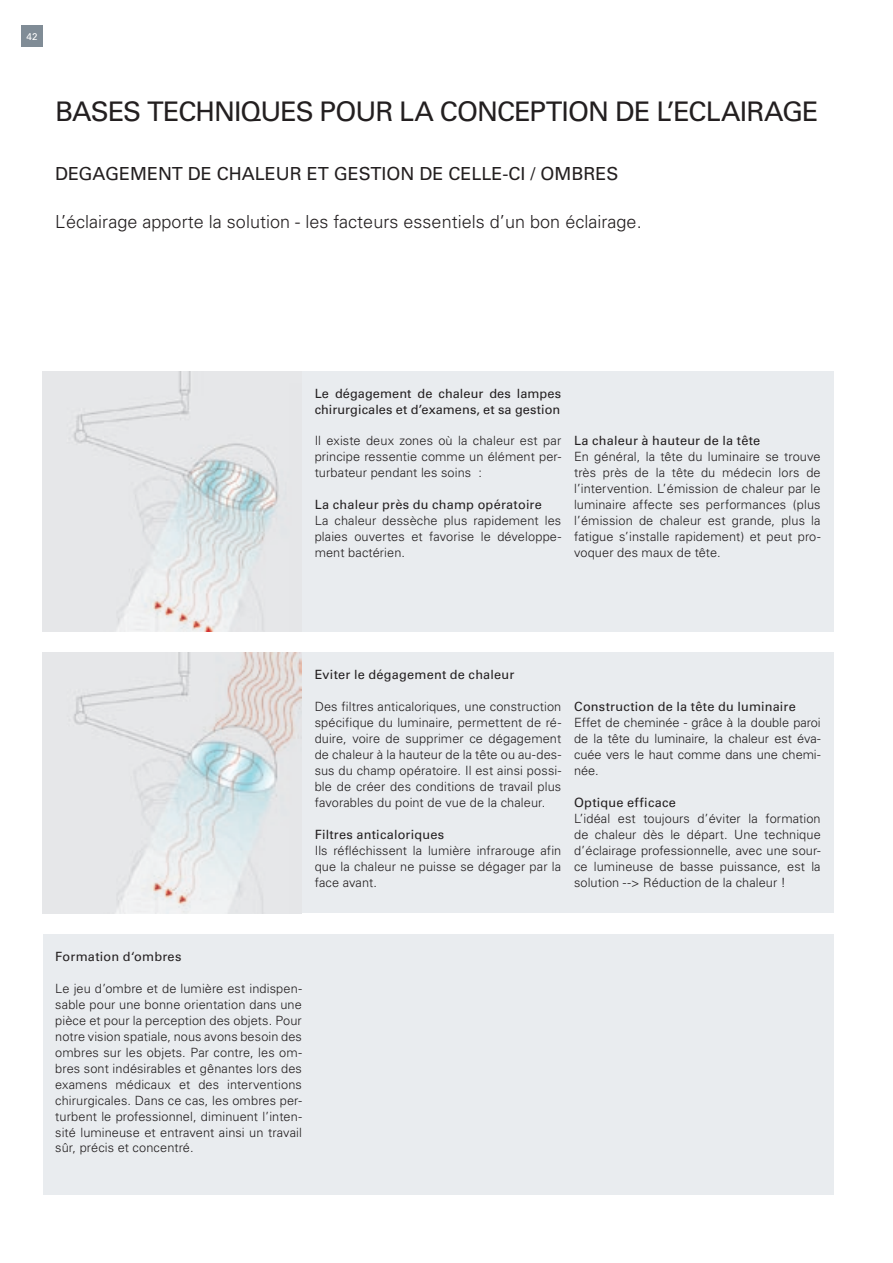
<style>
.page{position:relative;width:893px;height:1263px;background:#fff}
.page>*{position:absolute;margin:0;border:0;box-sizing:border-box;transform-origin:0 0}
.t1{font:27px "Univers";color:#231f20}
.t2{font:300 18px "Univers";color:#231f20}
.t3{font:18px "Univers";color:#231f20}
.t4{font:300 12.75px/15.9px "Univers";letter-spacing:.005em;color:#231f20;text-align:justify}
.t5{font:12.75px/15.9px "Univers";letter-spacing:.015em;color:#231f20}
.t6{font:9.75px "Univers";color:#fff}
</style>
<div class="page">
<div style="left:43px;top:934px;width:790px;height:261px;background:#e9ecef"></div>
<div style="left:43px;top:653px;width:790px;height:260px;background:#e9ecef"></div>
<div style="left:43px;top:371px;width:790px;height:260px;background:#e9ecef"></div>
<div style="left:21px;top:26px;width:22px;height:21px;background:#808c96"></div>
<img style="left:68px;top:371px;width:212px;height:260px">
<img style="left:67px;top:653px;width:235px;height:260px">
<p class="t6" style="left:26px;top:31px;width:13px">42</p>
<h1 class="t1" style="left:55px;top:96px;width:18px">bases</h1>
<h1 class="t1" style="left:147px;top:96px;width:17px">techni</h1>
<h1 class="t1" style="left:241px;top:96px;width:38px">ques</h1>
<h1 class="t1" style="left:320px;top:96px;width:19px">pour</h1>
<h1 class="t1" style="left:399px;top:96px;width:59px">la conception</h1>
<h1 class="t1" style="left:615px;top:96px;width:76px">de l’eclairage</h1>
<h2 class="t3" style="left:55px;top:163px;width:14px">degagement</h2>
<h2 class="t3" style="left:188px;top:163px;width:42px">de chaleur</h2>
<h2 class="t3" style="left:307px;top:163px;width:40px">et gestion</h2>
<h2 class="t3" style="left:419px;top:163px;width:41px">de celle</h2>
<h2 class="t3" style="left:502px;top:163px;width:52px">-ci / ombres</h2>
<h2 class="t2" style="left:55px;top:210px;width:588px">L’éclairage apporte la solution - les facteurs essentiels d’un bon éclairage.</h2>
<p class="t5" style="left:315px;top:385px;width:248px">Le dégagement de chaleur des lampes chirurgicales et d’examens, et sa gestion</p>
<p class="t4" style="left:315px;top:433px;width:248px">Il existe deux zones où la chaleur est par principe ressentie comme un élément per&shy;turbateur pendant les soins :</p>
<p class="t5" style="left:315px;top:497px;width:229px">La chaleur près du champ opératoire</p>
<p class="t4" style="left:315px;top:513px;width:248px">La chaleur dessèche plus rapidement les plaies ouvertes et favorise le développe&shy;ment bactérien.</p>
<p class="t5" style="left:574px;top:433px;width:188px">La chaleur à hauteur de la tête</p>
<p class="t4" style="left:574px;top:449px;width:248px">En général, la tête du luminaire se trouve très près de la tête du médecin lors de l’intervention. L’émission de chaleur par le luminaire affecte ses performances (plus l’émission de chaleur est grande, plus la fatigue s’installe rapidement) et peut pro&shy;voquer des maux de tête.</p>
<p class="t5" style="left:315px;top:667px;width:201px">Eviter le dégagement de chaleur</p>
<p class="t4" style="left:315px;top:699px;width:248px">Des filtres anticaloriques, une construction spécifique du luminaire, permettent de ré&shy;duire, voire de supprimer ce dégagement de chaleur à la hauteur de la tête ou au-des&shy;sus du champ opératoire. Il est ainsi possi&shy;ble de créer des conditions de travail plus favorables du point de vue de la chaleur.</p>
<p class="t5" style="left:315px;top:826px;width:131px">Filtres anticaloriques</p>
<p class="t4" style="left:315px;top:842px;width:248px">Ils réfléchissent la lumière infrarouge afin que la chaleur ne puisse se dégager par la face avant.</p>
<p class="t5" style="left:574px;top:699px;width:223px">Construction de la tête du luminaire</p>
<p class="t4" style="left:574px;top:715px;width:248px">Effet de cheminée - grâce à la double paroi de la tête du luminaire, la chaleur est éva&shy;cuée vers le haut comme dans une chemi&shy;née.</p>
<p class="t5" style="left:574px;top:794px;width:103px">Optique efficace</p>
<p class="t4" style="left:574px;top:810px;width:248px">L’idéal est toujours d’éviter la formation de chaleur dès le départ. Une technique d’éclairage professionnelle, avec une sour&shy;ce lumineuse de basse puissance, est la solution --&gt; Réduction de la chaleur !</p>
<p class="t5" style="left:55px;top:949px;width:128px">Formation d‘ombres</p>
<p class="t4" style="left:55px;top:980px;width:248px">Le jeu d’ombre et de lumière est indispen&shy;sable pour une bonne orientation dans une pièce et pour la perception des objets. Pour notre vision spatiale, nous avons besoin des ombres sur les objets. Par contre, les om&shy;bres sont indésirables et gênantes lors des examens médicaux et des interventions chirurgicales. Dans ce cas, les ombres per&shy;turbent le professionnel, diminuent l’inten&shy;sité lumineuse et entravent ainsi un travail sûr, précis et concentré.</p>
</div>
